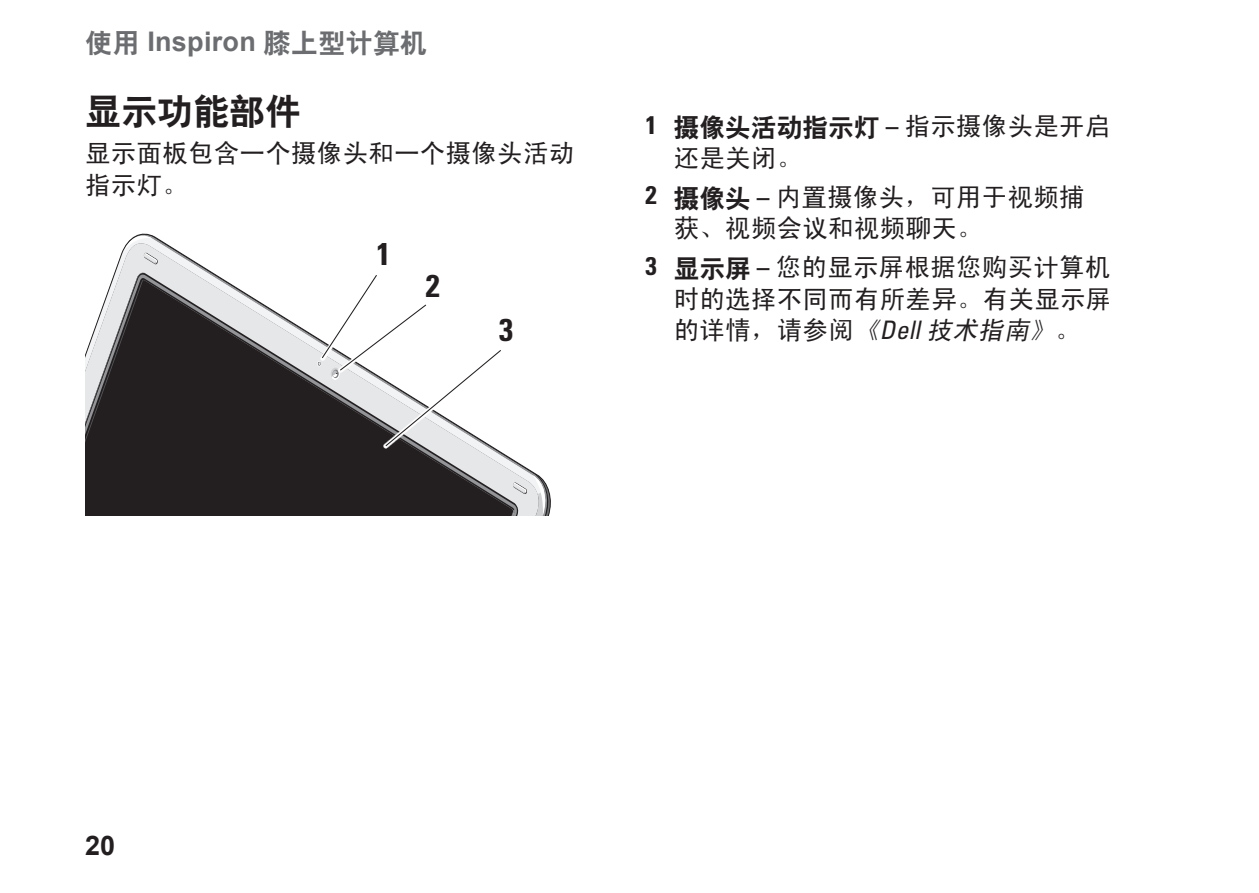
<style>
.page{position:relative;width:1259px;height:893px;background:#fff}
.page>*{position:absolute;margin:0;border:0;box-sizing:border-box;transform-origin:0 0}
.t1{font:36px "Heiti CSEG";color:#231f20}
.t2{font:700 condensed 31.5px "Univers";color:#231f20}
.t3{font:27px "Heiti CSEG";letter-spacing:.01em;color:#6c6d70}
.t4{font:700 27px "Arial";color:#231f20}
.t5{font:25.5px/31.5px "Sim Hei";letter-spacing:.01em;color:#231f20}
.t6{font:25.5px "Heiti CSEG";letter-spacing:.01em;color:#231f20}
.s1{font-family:"Arial";font-weight:700}
.s2{font-family:"Univers";font-weight:700;font-stretch:condensed}
.s3{font-family:"Sim Hei"}
.s4{font-family:"Heiti CSEG"}
.s5{font-style:italic}
.s6{font-family:"Univers";font-style:italic;font-stretch:condensed}
</style>
<div class="page">
<svg style="left:114px;top:234px;width:98px;height:38px"></svg>
<svg style="left:85px;top:272px;width:466px;height:243px"></svg>
<p class="t3" style="left:85px;top:29px;width:344px">使用 <span class="s1">Inspiron</span> 膝上型计算机</p>
<h1 class="t1" style="left:85px;top:94px;width:217px">显示功能部件</h1>
<p class="t5" style="left:85px;top:138px;width:491px">显示面板包含一个摄像头和一个摄像头活动指示灯。</p>
<p class="t2" style="left:376px;top:234px;width:15px">1</p>
<p class="t2" style="left:426px;top:266px;width:15px">2</p>
<p class="t2" style="left:499px;top:311px;width:15px">3</p>
<p class="t6" style="left:645px;top:115px;width:466px"><span class="s2">1</span> 摄像头活动指示灯 <span class="s2">–</span> <span class="s3">指示摄像头是开启</span></p>
<p class="t5" style="left:645px;top:138px;width:441px;line-height:39px;text-indent:28px">还是关闭。<br><span class="s2">2</span> <span class="s4">摄像头</span> <span class="s2">–</span> 内置摄像头，可用于视频捕</p>
<p class="t5" style="left:645px;top:209px;width:466px;line-height:39px;text-indent:28px">获、视频会议和视频聊天。<br><span class="s2">3</span> <span class="s4">显示屏</span> <span class="s2">–</span> 您的显示屏根据您购买计算机</p>
<p class="t5" style="left:674px;top:283px;width:439px">时的选择不同而有所差异。有关显示屏的详情，请参阅<span class="s5">《</span><span class="s6">Dell</span> <span class="s5">技术指南》</span>。</p>
<p class="t4" style="left:85px;top:827px;width:32px">20</p>
</div>
